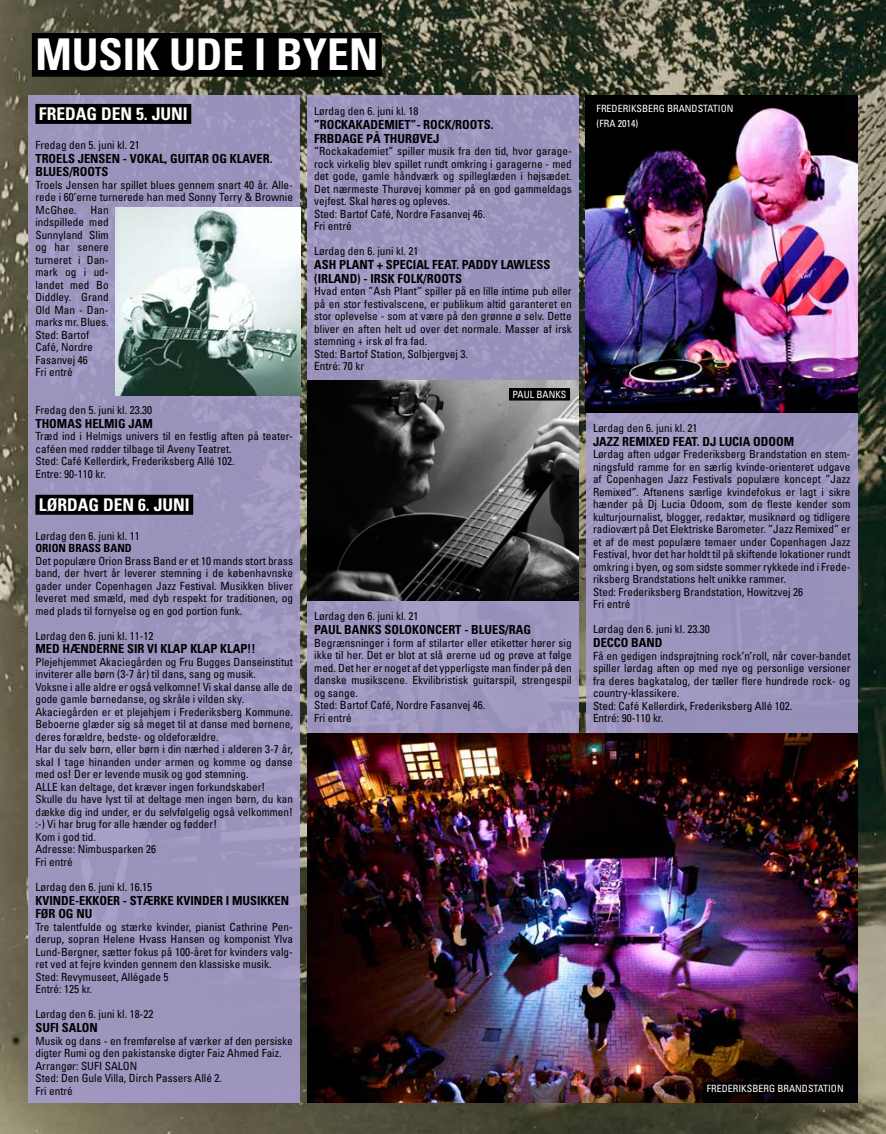
<style>
.page{position:relative;width:886px;height:1134px;background:#fff}
.page>*{position:absolute;margin:0;border:0;box-sizing:border-box;transform-origin:0 0}
.t1{font:700 condensed 43.75px "Univers";color:#fff}
.t2{font:700 condensed 17.5px "Univers";color:#fff}
.t3{font:700 condensed 12.5px/13.8px "Univers";color:#000}
.t4{font:condensed 11.25px/12.5px "Univers";color:#000}
.t5{font:700 condensed 11.25px "Univers";color:#000}
.t6{font:condensed 10px/15.5px "Univers";color:#fff}
</style>
<div class="page">
<img style="left:0;top:0;width:886px;height:1134px">
<div style="left:28px;top:96px;width:272px;height:1007px;background:#9d94bd"></div>
<div style="left:307px;top:96px;width:272px;height:1007px;background:#9d95be"></div>
<div style="left:586px;top:96px;width:271px;height:1007px;background:#9b93bc"></div>
<div style="left:35px;top:104px;width:156px;height:20px;background:#000"></div>
<div style="left:35px;top:495px;width:158px;height:20px;background:#000"></div>
<div style="left:32px;top:33px;width:350px;height:44px;background:#000"></div>
<img style="left:116px;top:207px;width:184px;height:188px">
<img style="left:307px;top:381px;width:272px;height:220px">
<img style="left:307px;top:734px;width:550px;height:369px">
<img style="left:586px;top:96px;width:271px;height:317px">
<div style="left:703px;top:1082px;width:144px;height:12px;background:#000"></div>
<div style="left:593px;top:102px;width:144px;height:13px;background:#000"></div>
<div style="left:593px;top:118px;width:49px;height:12px;background:#000"></div>
<div style="left:509px;top:388px;width:61px;height:13px;background:#000"></div>
<h1 class="t1" style="left:35px;top:28px;width:344px">MUSIK UDE I BYEN</h1>
<h2 class="t2" style="left:39px;top:103px;width:150px">FREDAG DEN 5. JUNI</h2>
<p class="t4" style="left:35px;top:138px;width:106px">Fredag den 5. juni kl. 21</p>
<p class="t3" style="left:35px;top:151px;width:238px">TROELS JENSEN - VOKAL, GUITAR OG KLAVER.<br>BLUES/ROOTS</p>
<p class="t4" style="left:35px;top:178px;width:259px">Troels Jensen har spillet blues gennem snart 40 år. Alle&shy;rede i 60’erne turnerede han med Sonny Terry &amp; Brownie<br>McGhee. Han<br>indspillede med<br>Sunnyland Slim<br>og har senere<br>turneret i Dan-<br>mark og i ud-<br>landet med Bo<br>Diddley. Grand<br>Old Man - Dan-<br>marks mr. Blues.<br>Sted: Bartof<br>Café, Nordre<br>Fasanvej 46<br>Fri entré</p>
<p class="t4" style="left:35px;top:403px;width:118px">Fredag den 5. juni kl. 23.30</p>
<p class="t3" style="left:35px;top:416px;width:119px">THOMAS HELMIG JAM</p>
<p class="t4" style="left:35px;top:430px;width:259px">Træd ind i Helmigs univers til en festlig aften på teater&shy;caféen med rødder tilbage til Aveny Teatret.<br>Sted: Café Kellerdirk, Frederiksberg Allé 102.<br>Entre: 90-110 kr.</p>
<h2 class="t2" style="left:39px;top:494px;width:152px">LØRDAG DEN 6. JUNI</h2>
<p class="t4" style="left:35px;top:529px;width:106px">Lørdag den 6. juni kl. 11</p>
<p class="t5" style="left:35px;top:541px;width:98px">ORION BRASS BAND</p>
<p class="t4" style="left:35px;top:554px;width:259px;text-align:justify">Det populære Orion Brass Band er et 10 mands stort brass band, der hvert år leverer stemning i de københavnske gader under Copenhagen Jazz Festival. Musikken bliver leveret med smæld, med dyb respekt for traditionen, og med plads til fornyelse og en god portion funk.</p>
<p class="t4" style="left:35px;top:629px;width:120px">Lørdag den 6. juni kl. 11-12</p>
<p class="t3" style="left:35px;top:642px;width:222px">MED HÆNDERNE SIR VI KLAP KLAP KLAP!!</p>
<p class="t4" style="left:35px;top:655px;width:259px">Plejehjemmet Akaciegården og Fru Bugges Danseinstitut inviterer alle børn (3-7 år) til dans, sang og musik.<br>Voksne i alle aldre er også velkomne! Vi skal danse alle de gode gamle børnedanse, og skråle i vilden sky.<br>Akaciegården er et plejehjem i Frederiksberg Kommune.<br>Beboerne glæder sig så meget til at danse med børnene, deres forældre, bedste- og oldeforældre.<br>Har du selv børn, eller børn i din nærhed i alderen 3-7 år, skal I tage hinanden under armen og komme og danse med os! Der er levende musik og god stemning.<br>ALLE kan deltage, det kræver ingen forkundskaber!<br>Skulle du have lyst til at deltage men ingen børn, du kan dække dig ind under, er du selvfølgelig også velkommen! :-) Vi har brug for alle hænder og fødder!<br>Kom i god tid.<br>Adresse: Nimbusparken 26<br>Fri entré</p>
<p class="t4" style="left:35px;top:880px;width:118px">Lørdag den 6. juni kl. 16.15</p>
<p class="t3" style="left:35px;top:893px;width:255px">KVINDE-EKKOER - STÆRKE KVINDER I MUSIKKEN<br>FØR OG NU</p>
<p class="t4" style="left:35px;top:920px;width:259px">Tre talentfulde og stærke kvinder, pianist Cathrine Pen&shy;derup, sopran Helene Hvass Hansen og komponist Ylva Lund-Bergner, sætter fokus på 100-året for kvinders valg&shy;ret ved at fejre kvinden gennem den klassiske musik.<br>Sted: Revymuseet, Allégade 5<br>Entré: 125 kr.</p>
<p class="t4" style="left:35px;top:1008px;width:120px">Lørdag den 6. juni kl. 18-22</p>
<p class="t3" style="left:35px;top:1021px;width:64px">SUFI SALON</p>
<p class="t4" style="left:35px;top:1034px;width:259px">Musik og dans - en fremførelse af værker af den persiske digter Rumi og den pakistanske digter Faiz Ahmed Faiz.<br>Arrangør: SUFI SALON<br>Sted: Den Gule Villa, Dirch Passers Allé 2.<br>Fri entré</p>
<p class="t4" style="left:314px;top:105px;width:106px">Lørdag den 6. juni kl. 18</p>
<p class="t3" style="left:314px;top:118px;width:181px">”ROCKAKADEMIET”- ROCK/ROOTS.<br>FRBDAGE PÅ THURØVEJ</p>
<p class="t4" style="left:314px;top:145px;width:259px">”Rockakademiet” spiller musik fra den tid, hvor garage&shy;rock virkelig blev spillet rundt omkring i garagerne - med det gode, gamle håndværk og spilleglæden i højsædet.<br>Det nærmeste Thurøvej kommer på en god gammeldags vejfest. Skal høres og opleves.<br>Sted: Bartof Café, Nordre Fasanvej 46.<br>Fri entré</p>
<p class="t4" style="left:314px;top:245px;width:106px">Lørdag den 6. juni kl. 21</p>
<p class="t3" style="left:314px;top:258px;width:238px">ASH PLANT + SPECIAL FEAT. PADDY LAWLESS (IRLAND) - IRSK FOLK/ROOTS</p>
<p class="t4" style="left:314px;top:285px;width:259px">Hvad enten ”Ash Plant” spiller på en lille intime pub eller på en stor festivalscene, er publikum altid garanteret en stor oplevelse - som at være på den grønne ø selv. Dette bliver en aften helt ud over det normale. Masser af irsk stemning + irsk øl fra fad.<br>Sted: Bartof Station, Solbjergvej 3.<br>Entré: 70 kr</p>
<p class="t6" style="left:512px;top:386px;width:55px">PAUL BANKS</p>
<p class="t4" style="left:314px;top:610px;width:106px">Lørdag den 6. juni kl. 21</p>
<p class="t3" style="left:314px;top:623px;width:218px">PAUL BANKS SOLOKONCERT - BLUES/RAG</p>
<p class="t4" style="left:314px;top:636px;width:259px">Begrænsninger i form af stilarter eller etiketter hører sig ikke til her. Det er blot at slå ørerne ud og prøve at følge med. Det her er noget af det ypperligste man finder på den danske musikscene. Ekvilibristisk guitarspil, strengespil og sange.<br>Sted: Bartof Café, Nordre Fasanvej 46.<br>Fri entré</p>
<p class="t6" style="left:596px;top:100px;width:138px">FREDERIKSBERG BRANDSTATION (FRA 2014)</p>
<p class="t4" style="left:593px;top:422px;width:106px">Lørdag den 6. juni kl. 21</p>
<p class="t3" style="left:593px;top:434px;width:203px">JAZZ REMIXED FEAT. DJ LUCIA ODOOM</p>
<p class="t4" style="left:593px;top:448px;width:259px">Lørdag aften udgør Frederiksberg Brandstation en stem&shy;ningsfuld ramme for en særlig kvinde-orienteret udgave af Copenhagen Jazz Festivals populære koncept ”Jazz Remixed”. Aftenens særlige kvindefokus er lagt i sikre hænder på Dj Lucia Odoom, som de fleste kender som kulturjournalist, blogger, redaktør, musiknørd og tidligere radiovært på Det Elektriske Barometer. ”Jazz Remixed” er et af de mest populære temaer under Copenhagen Jazz Festival, hvor det har holdt til på skiftende lokationer rundt omkring i byen, og som sidste sommer rykkede ind i Frede&shy;riksberg Brandstations helt unikke rammer.<br>Sted: Frederiksberg Brandstation, Howitzvej 26<br>Fri entré</p>
<p class="t4" style="left:593px;top:623px;width:118px">Lørdag den 6. juni kl. 23.30</p>
<p class="t3" style="left:593px;top:636px;width:71px">DECCO BAND</p>
<p class="t4" style="left:593px;top:649px;width:259px">Få en gedigen indsprøjtning rock’n’roll, når cover-bandet spiller lørdag aften op med nye og personlige versioner fra deres bagkatalog, der tæller flere hundrede rock- og country-klassikere.<br>Sted: Café Kellerdirk, Frederiksberg Allé 102.<br>Entré: 90-110 kr.</p>
<p class="t6" style="left:707px;top:1080px;width:138px">FREDERIKSBERG BRANDSTATION</p>
</div>
